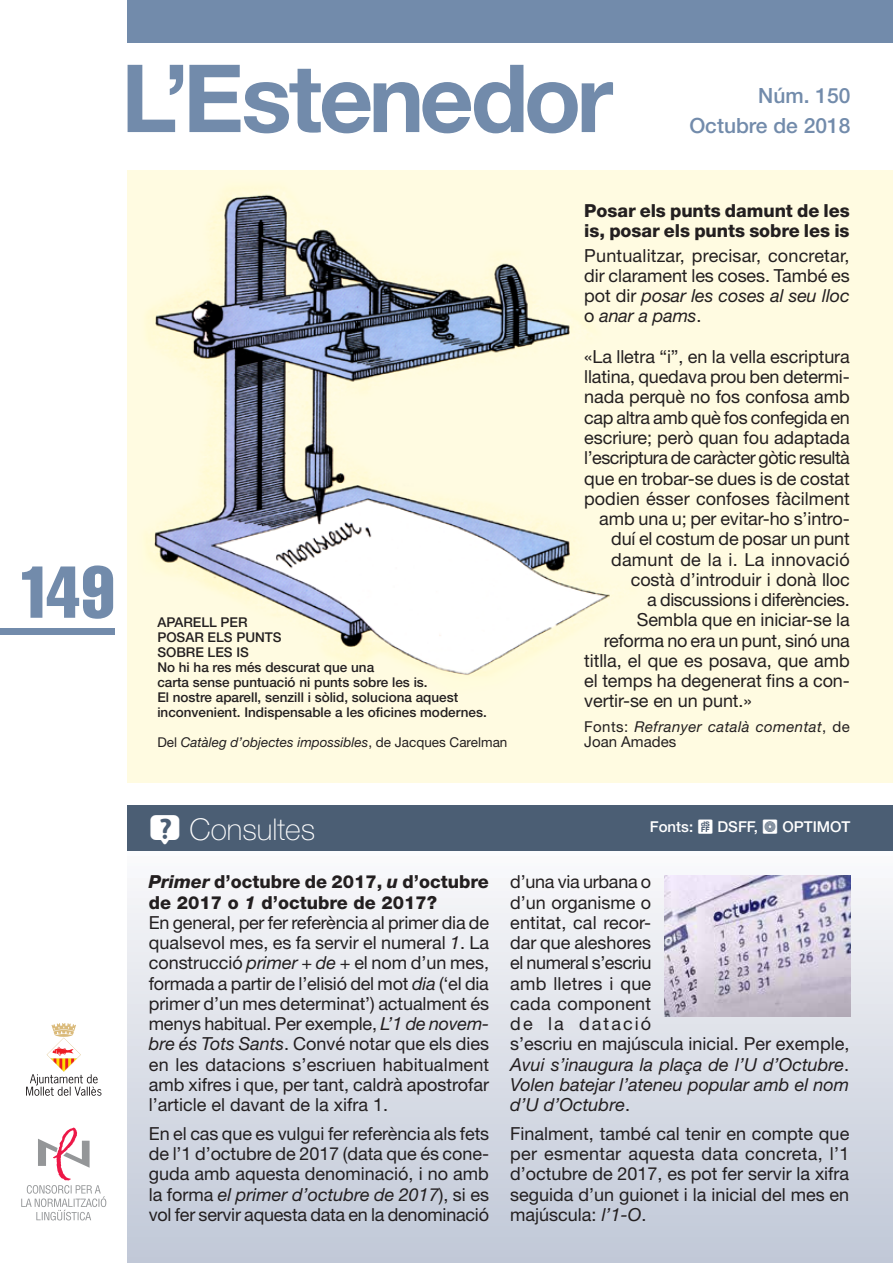
<style>
.page{position:relative;width:893px;height:1263px;background:#fff}
.page>*{position:absolute;margin:0;border:0;box-sizing:border-box;transform-origin:0 0}
.t1{font:extra-condensed 72px "Helvetica";color:#728bab}
.t2{font:100 30px "Helvetica Neue LT Std";color:#fff}
.t3{font:500 21px/30px "Helvetica Neue LT Std";color:#728bab;text-align:right}
.t4{font:18px/20.2px "Helvetica Neue LT Std";letter-spacing:-.005em;color:#231f20;text-align:justify}
.t5{font:800 18px/20.2px "Helvetica Neue LT Std";letter-spacing:-.005em;color:#231f20}
.t6{font:18px "Helvetica Neue LT Std";letter-spacing:-.03em;color:#231f20}
.t7{font:italic 15px/15.8px "Helvetica Neue LT Std";letter-spacing:.025em;color:#231f20}
.t8{font:500 15px "Helvetica Neue LT Std";color:#fff}
.t9{font:500 13.5px/15px "Helvetica Neue LT Std";color:#231f20}
.t10{font:italic 13.5px "Helvetica Neue LT Std";color:#231f20}
.s1{font-style:normal}
.s2{font-style:italic}
.s3{font-family:"Estenedor";font-weight:400}
.s4{font-weight:800;font-style:italic}
.s5{font-weight:800}
</style>
<div class="page">
<div style="left:128px;top:0;width:765px;height:43px;background:#728bab"></div>
<svg style="left:21px;top:1127px;width:85px;height:93px"></svg>
<svg style="left:26px;top:1023px;width:75px;height:73px"></svg>
<div style="left:128px;top:833px;width:765px;height:430px;background:linear-gradient(to bottom,#fcfbfc,#c0c7d7)"></div>
<div style="left:128px;top:805px;width:765px;height:45px;background:#4b5e74"></div>
<img style="left:128px;top:170px;width:765px;height:612px">
<img style="left:664px;top:875px;width:186px;height:141px">
<svg style="left:128px;top:65px;width:485px;height:68px"></svg>
<div style="left:0;top:628px;width:115px;height:7px;background:#728bab"></div>
<h1 class="t1" style="left:19px;top:546px;width:97px">149</h1>
<p class="t9" style="left:157px;top:615px;width:331px">APARELL PER<br>POSAR ELS PUNTS<br>SOBRE LES IS<br>No hi ha res més descurat que una<br>carta sense puntuació ni punts sobre les is.<br>El nostre aparell, senzill i sòlid, soluciona aquest inconvenient. Indispensable a les oficines modernes.</p>
<p class="t10" style="left:157px;top:734px;width:352px"><span class="s1">Del</span> Catàleg d’objectes impossibles<span class="s1">, de Jacques Carelman</span></p>
<p class="t3" style="left:689px;top:80px;width:163px">Núm. 150<br>Octubre de 2018</p>
<p class="t5" style="left:584px;top:200px;width:267px">Posar els punts damunt de les is, posar els punts sobre les is</p>
<p class="t4" style="left:584px;top:245px;width:267px">Puntualitzar, precisar, concretar, dir clarament les coses. També es pot dir <span class="s2">posar les coses al seu lloc </span>o <span class="s2">anar a pams</span>.</p>
<p class="t4" style="left:584px;top:346px;width:267px">«La lletra “i”, en la vella escriptura</p>
<p class="t4" style="left:584px;top:366px;width:267px">llatina, quedava prou ben determi-</p>
<p class="t4" style="left:584px;top:387px;width:267px">nada perquè no fos confosa amb</p>
<p class="t4" style="left:584px;top:407px;width:267px">cap altra amb què fos confegida en</p>
<p class="t4" style="left:584px;top:427px;width:267px">escriure; però quan fou adaptada</p>
<p class="t6" style="left:584px;top:447px;width:267px">l’escriptura de caràcter gòtic resultà</p>
<p class="t4" style="left:584px;top:468px;width:267px">que en trobar-se dues is de costat</p>
<p class="t4" style="left:584px;top:488px;width:267px">podien ésser confoses fàcilment</p>
<p class="t4" style="left:599px;top:508px;width:252px">amb una u; per evitar-ho s’intro-</p>
<p class="t4" style="left:611px;top:528px;width:240px">duí el costum de posar un punt</p>
<p class="t4" style="left:611px;top:549px;width:240px">damunt de la i. La innovació</p>
<p class="t4" style="left:631px;top:569px;width:221px">costà d’introduir i donà lloc</p>
<p class="t4" style="left:647px;top:589px;width:204px">a discussions i diferències.</p>
<p class="t4" style="left:637px;top:609px;width:215px">Sembla que en iniciar-se la</p>
<p class="t4" style="left:604px;top:630px;width:248px">reforma no era un punt, sinó una</p>
<p class="t4" style="left:584px;top:650px;width:267px">titlla, el que es posava, que amb</p>
<p class="t4" style="left:584px;top:670px;width:267px">el temps ha degenerat fins a con-</p>
<p class="t4" style="left:584px;top:690px;width:169px">vertir-se en un punt.»</p>
<p class="t7" style="left:584px;top:718px;width:267px"><span class="s1">Fonts:</span> Refranyer català comentat<span class="s1">, de<br>Joan Amades</span></p>
<h2 class="t2" style="left:149px;top:812px;width:168px"><span class="s3">o</span> Consultes</h2>
<p class="t8" style="left:650px;top:818px;width:202px">Fonts: <span class="s3">F</span> DSFF, <span class="s3">P</span> OPTIMOT</p>
<p class="t4" style="left:149px;top:872px;width:342px;text-align:left"><span class="s4">Primer</span> <span class="s5">d’octubre de 2017,</span> <span class="s4">u</span> <span class="s5">d’octubre de 2017 o</span> <span class="s4">1</span> <span class="s5">d’octubre de 2017?<br></span>En general, per fer referència al primer dia de qualsevol mes, es fa servir el numeral <span class="s2">1</span>. La construcció <span class="s2">primer</span> + <span class="s2">de</span> + el nom d’un mes, formada a partir de l’elisió del mot <span class="s2">dia</span> (‘el dia primer d’un mes determinat’) actualment és menys habitual. Per exemple, <span class="s2">L’1 de novem&shy;bre és Tots Sants</span>. Convé notar que els dies en les datacions s’escriuen habitualment amb xifres i que, per tant, caldrà apostrofar l’article el davant de la xifra 1.</p>
<p class="t4" style="left:149px;top:1123px;width:342px">En el cas que es vulgui fer referència als fets de l’1 d’octubre de 2017 (data que és cone&shy;guda amb aquesta denominació, i no amb la forma <span class="s2">el primer d’octubre de 2017</span>), si es vol fer servir aquesta data en la denominació</p>
<p class="t4" style="left:510px;top:872px;width:341px;text-align:left">d’una via urbana o<br>d’un organisme o<br>entitat, cal recor-<br>dar que aleshores<br>el numeral s’escriu<br>amb lletres i que<br>cada component<br>de la datació<br>s’escriu en majúscula inicial. Per exemple,<br><span class="s2">Avui s’inaugura la plaça de l’U d’Octubre</span>.<br><span class="s2">Volen batejar l’ateneu popular amb el nom d’U d’Octubre</span>.</p>
<p class="t4" style="left:510px;top:1123px;width:341px">Finalment, també cal tenir en compte que per esmentar aquesta data concreta, l’1 d’octubre de 2017, es pot fer servir la xifra seguida d’un guionet i la inicial del mes en majúscula: <span class="s2">l’1-O</span>.</p>
</div>
